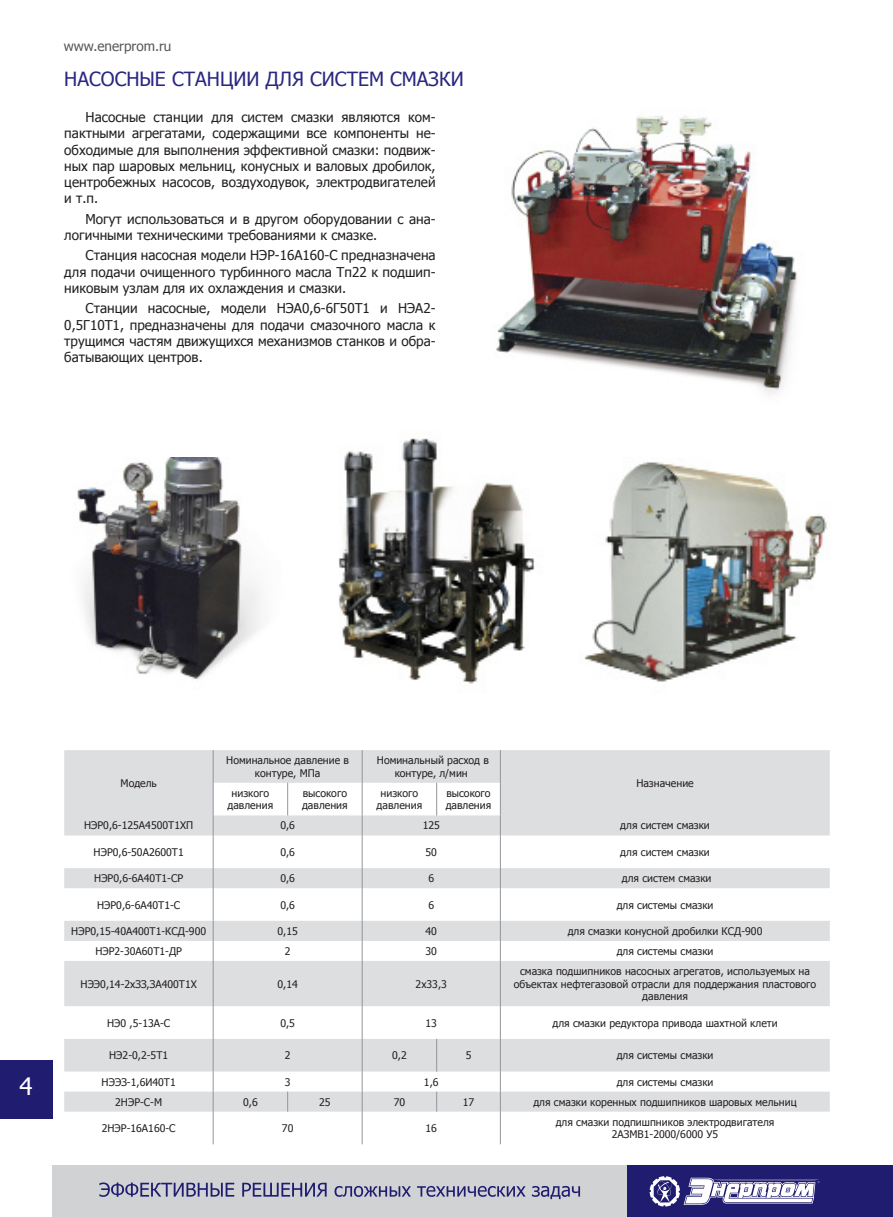
<style>
.page{position:relative;width:893px;height:1217px;background:#fff}
.page>*{position:absolute;margin:0;border:0;box-sizing:border-box;transform-origin:0 0}
.t1{font:24px "Tahoma";color:#fff}
.ЗАГОЛОВОК{font:19.5px "Tahoma";color:#292780}
.Text{font:13.5px/16.2px "Tahoma";color:#231f20;text-align:justify}
.t2{font:13.5px "Tahoma";color:#57585a}
.Подпись_Рисунки{font:10.5px/12.6px "Tahoma";color:#231f20;text-align:center}
</style>
<div class="page">
<img style="left:496px;top:115px;width:302px;height:280px">
<img style="left:77px;top:457px;width:183px;height:223px">
<img style="left:339px;top:438px;width:195px;height:246px">
<img style="left:584px;top:462px;width:243px;height:220px">
<svg style="left:64px;top:750px;width:766px;height:361px;fill:#dddee0"></svg>
<hr style="left:213px;top:750px;width:1px;height:32px;background:#939598">
<hr style="left:362px;top:750px;width:1px;height:32px;background:#939598">
<hr style="left:500px;top:750px;width:1px;height:32px;background:#939598">
<hr style="left:213px;top:782px;width:1px;height:33px;background:#939598">
<hr style="left:287px;top:782px;width:1px;height:33px;background:#939598">
<hr style="left:362px;top:782px;width:1px;height:33px;background:#939598">
<hr style="left:436px;top:782px;width:1px;height:33px;background:#939598">
<hr style="left:500px;top:782px;width:1px;height:33px;background:#939598">
<svg style="left:213px;top:815px;width:1px;height:20px"></svg>
<svg style="left:362px;top:815px;width:1px;height:20px"></svg>
<svg style="left:500px;top:815px;width:1px;height:20px"></svg>
<hr style="left:213px;top:835px;width:1px;height:32px;background:#939598">
<hr style="left:362px;top:835px;width:1px;height:32px;background:#939598">
<hr style="left:500px;top:835px;width:1px;height:32px;background:#939598">
<svg style="left:213px;top:867px;width:1px;height:21px"></svg>
<svg style="left:362px;top:867px;width:1px;height:21px"></svg>
<svg style="left:500px;top:867px;width:1px;height:21px"></svg>
<hr style="left:213px;top:888px;width:1px;height:32px;background:#939598">
<hr style="left:362px;top:888px;width:1px;height:32px;background:#939598">
<hr style="left:500px;top:888px;width:1px;height:32px;background:#939598">
<svg style="left:213px;top:920px;width:1px;height:40px"></svg>
<svg style="left:362px;top:920px;width:1px;height:40px"></svg>
<svg style="left:500px;top:920px;width:1px;height:40px"></svg>
<hr style="left:213px;top:960px;width:1px;height:45px;background:#939598">
<hr style="left:362px;top:960px;width:1px;height:45px;background:#939598">
<hr style="left:500px;top:960px;width:1px;height:45px;background:#939598">
<hr style="left:213px;top:1005px;width:1px;height:33px;background:#939598">
<hr style="left:362px;top:1005px;width:1px;height:33px;background:#939598">
<hr style="left:500px;top:1005px;width:1px;height:33px;background:#939598">
<hr style="left:213px;top:1038px;width:1px;height:33px;background:#939598">
<hr style="left:362px;top:1038px;width:1px;height:33px;background:#939598">
<hr style="left:436px;top:1038px;width:1px;height:33px;background:#939598">
<hr style="left:500px;top:1038px;width:1px;height:33px;background:#939598">
<svg style="left:213px;top:1071px;width:1px;height:40px"></svg>
<svg style="left:287px;top:1091px;width:1px;height:20px"></svg>
<svg style="left:362px;top:1071px;width:1px;height:40px"></svg>
<svg style="left:436px;top:1091px;width:1px;height:20px"></svg>
<svg style="left:500px;top:1071px;width:1px;height:40px"></svg>
<hr style="left:213px;top:1111px;width:1px;height:32px;background:#939598">
<hr style="left:362px;top:1111px;width:1px;height:32px;background:#939598">
<hr style="left:500px;top:1111px;width:1px;height:32px;background:#939598">
<div style="left:0;top:1059px;width:52px;height:59px;background:#201c70"></div>
<div style="left:52px;top:1164px;width:575px;height:52px;background:#d1d2d4"></div>
<svg style="left:99px;top:1182px;width:481px;height:16px"></svg>
<div style="left:627px;top:1164px;width:266px;height:52px;background:#201c70"></div>
<svg style="left:650px;top:1176px;width:170px;height:30px"></svg>
<p class="t2" style="left:64px;top:37px;width:109px">www.enerprom.ru</p>
<p class="ЗАГОЛОВОК" style="left:64px;top:65px;width:401px">НАСОСНЫЕ СТАНЦИИ ДЛЯ СИСТЕМ СМАЗКИ</p>
<p class="Text" style="left:64px;top:109px;width:373px;text-indent:21px">Насосные станции для систем смазки являются ком&shy;пактными агрегатами, содержащими все компоненты не&shy;обходимые для выполнения эффективной смазки: подвиж&shy;ных пар шаровых мельниц, конусных и валовых дробилок, центробежных насосов, воздуходувок, электродвигателей и т.п.</p>
<p class="Text" style="left:64px;top:210px;width:373px;text-indent:21px">Могут использоваться и в другом оборудовании с ана&shy;логичными техническими требованиями к смазке.</p>
<p class="Text" style="left:64px;top:247px;width:373px;text-indent:21px">Станция насосная модели НЭР-16А160-С предназначена для подачи очищенного турбинного масла Тп22 к подшип&shy;никовым узлам для их охлаждения и смазки.</p>
<p class="Text" style="left:64px;top:300px;width:373px;text-indent:21px">Станции насосные, модели НЭА0,6-6Г50Т1 и НЭА2- 0,5Г10Т1, предназначены для подачи смазочного масла к трущимся частям движущихся механизмов станков и обра&shy;батывающих центров.</p>
<h1 class="t1" style="left:20px;top:1070px;width:15px">4</h1>
<p class="Подпись_Рисунки" style="left:121px;top:776px;width:38px">Модель</p>
<p class="Подпись_Рисунки" style="left:226px;top:753px;width:124px">Номинальное давление в контуре, МПа</p>
<p class="Подпись_Рисунки" style="left:377px;top:753px;width:114px">Номинальный расход в контуре, л/мин</p>
<p class="Подпись_Рисунки" style="left:228px;top:786px;width:47px">низкого давления</p>
<p class="Подпись_Рисунки" style="left:302px;top:786px;width:47px;text-align:left">высокого давления</p>
<p class="Подпись_Рисунки" style="left:377px;top:786px;width:47px">низкого давления</p>
<p class="Подпись_Рисунки" style="left:446px;top:786px;width:47px;text-align:left">высокого давления</p>
<p class="Подпись_Рисунки" style="left:636px;top:776px;width:59px">Назначение</p>
<p class="Подпись_Рисунки" style="left:84px;top:818px;width:111px">НЭР0,6-125А4500Т1ХП</p>
<p class="Подпись_Рисунки" style="left:280px;top:818px;width:16px">0,6</p>
<p class="Подпись_Рисунки" style="left:423px;top:818px;width:19px">125</p>
<p class="Подпись_Рисунки" style="left:620px;top:818px;width:91px">для систем смазки</p>
<p class="Подпись_Рисунки" style="left:94px;top:845px;width:92px">НЭР0,6-50А2600Т1</p>
<p class="Подпись_Рисунки" style="left:280px;top:845px;width:16px">0,6</p>
<p class="Подпись_Рисунки" style="left:426px;top:845px;width:13px">50</p>
<p class="Подпись_Рисунки" style="left:620px;top:845px;width:91px">для систем смазки</p>
<p class="Подпись_Рисунки" style="left:94px;top:871px;width:90px">НЭР0,6-6А40Т1-СР</p>
<p class="Подпись_Рисунки" style="left:280px;top:871px;width:16px">0,6</p>
<p class="Подпись_Рисунки" style="left:428px;top:871px;width:7px">6</p>
<p class="Подпись_Рисунки" style="left:622px;top:871px;width:91px">для систем смазки</p>
<p class="Подпись_Рисунки" style="left:97px;top:897px;width:85px">НЭР0,6-6А40Т1-С</p>
<p class="Подпись_Рисунки" style="left:280px;top:897px;width:16px">0,6</p>
<p class="Подпись_Рисунки" style="left:428px;top:897px;width:7px">6</p>
<p class="Подпись_Рисунки" style="left:617px;top:897px;width:98px">для системы смазки</p>
<p class="Подпись_Рисунки" style="left:71px;top:924px;width:136px">НЭР0,15-40А400Т1-КСД-900</p>
<p class="Подпись_Рисунки" style="left:277px;top:924px;width:22px">0,15</p>
<p class="Подпись_Рисунки" style="left:426px;top:924px;width:13px">40</p>
<p class="Подпись_Рисунки" style="left:568px;top:924px;width:196px">для смазки конусной дробилки КСД-900</p>
<p class="Подпись_Рисунки" style="left:95px;top:944px;width:88px">НЭР2-30А60Т1-ДР</p>
<p class="Подпись_Рисунки" style="left:285px;top:944px;width:7px">2</p>
<p class="Подпись_Рисунки" style="left:426px;top:944px;width:13px">30</p>
<p class="Подпись_Рисунки" style="left:617px;top:944px;width:98px">для системы смазки</p>
<p class="Подпись_Рисунки" style="left:81px;top:976px;width:118px">НЭЭ0,14-2хЗЗ,ЗА400Т1Х</p>
<p class="Подпись_Рисунки" style="left:277px;top:976px;width:22px">0,14</p>
<p class="Подпись_Рисунки" style="left:416px;top:976px;width:33px">2x33,3</p>
<p class="Подпись_Рисунки" style="left:514px;top:964px;width:304px">смазка подшипников насосных агрегатов, используемых на объектах нефтегазовой отрасли для поддержания пластового давления</p>
<p class="Подпись_Рисунки" style="left:107px;top:1015px;width:65px">НЭ0 ,5-13А-С</p>
<p class="Подпись_Рисунки" style="left:280px;top:1015px;width:16px">0,5</p>
<p class="Подпись_Рисунки" style="left:426px;top:1015px;width:13px">13</p>
<p class="Подпись_Рисунки" style="left:552px;top:1015px;width:227px">для смазки редуктора привода шахтной клети</p>
<p class="Подпись_Рисунки" style="left:109px;top:1048px;width:60px">НЭ2-0,2-5Т1</p>
<p class="Подпись_Рисунки" style="left:285px;top:1048px;width:7px">2</p>
<p class="Подпись_Рисунки" style="left:392px;top:1048px;width:16px">0,2</p>
<p class="Подпись_Рисунки" style="left:466px;top:1048px;width:7px">5</p>
<p class="Подпись_Рисунки" style="left:617px;top:1048px;width:98px">для системы смазки</p>
<p class="Подпись_Рисунки" style="left:102px;top:1074px;width:76px">НЭЭЗ-1,6И40Т1</p>
<p class="Подпись_Рисунки" style="left:285px;top:1074px;width:7px">3</p>
<p class="Подпись_Рисунки" style="left:424px;top:1074px;width:16px">1,6</p>
<p class="Подпись_Рисунки" style="left:617px;top:1074px;width:98px">для системы смазки</p>
<p class="Подпись_Рисунки" style="left:115px;top:1094px;width:48px">2НЭР-С-М</p>
<p class="Подпись_Рисунки" style="left:243px;top:1094px;width:16px">0,6</p>
<p class="Подпись_Рисунки" style="left:319px;top:1094px;width:13px">25</p>
<p class="Подпись_Рисунки" style="left:394px;top:1094px;width:13px">70</p>
<p class="Подпись_Рисунки" style="left:463px;top:1094px;width:13px">17</p>
<p class="Подпись_Рисунки" style="left:533px;top:1094px;width:265px">для смазки коренных подшипников шаровых мельниц</p>
<p class="Подпись_Рисунки" style="left:102px;top:1121px;width:75px">2НЭР-16А160-С</p>
<p class="Подпись_Рисунки" style="left:282px;top:1121px;width:13px">70</p>
<p class="Подпись_Рисунки" style="left:426px;top:1121px;width:13px">16</p>
<p class="Подпись_Рисунки" style="left:556px;top:1114px;width:220px">для смазки подпишпников электродвигателя<br>2АЗМВ1-2000/6000 У5</p>
</div>
